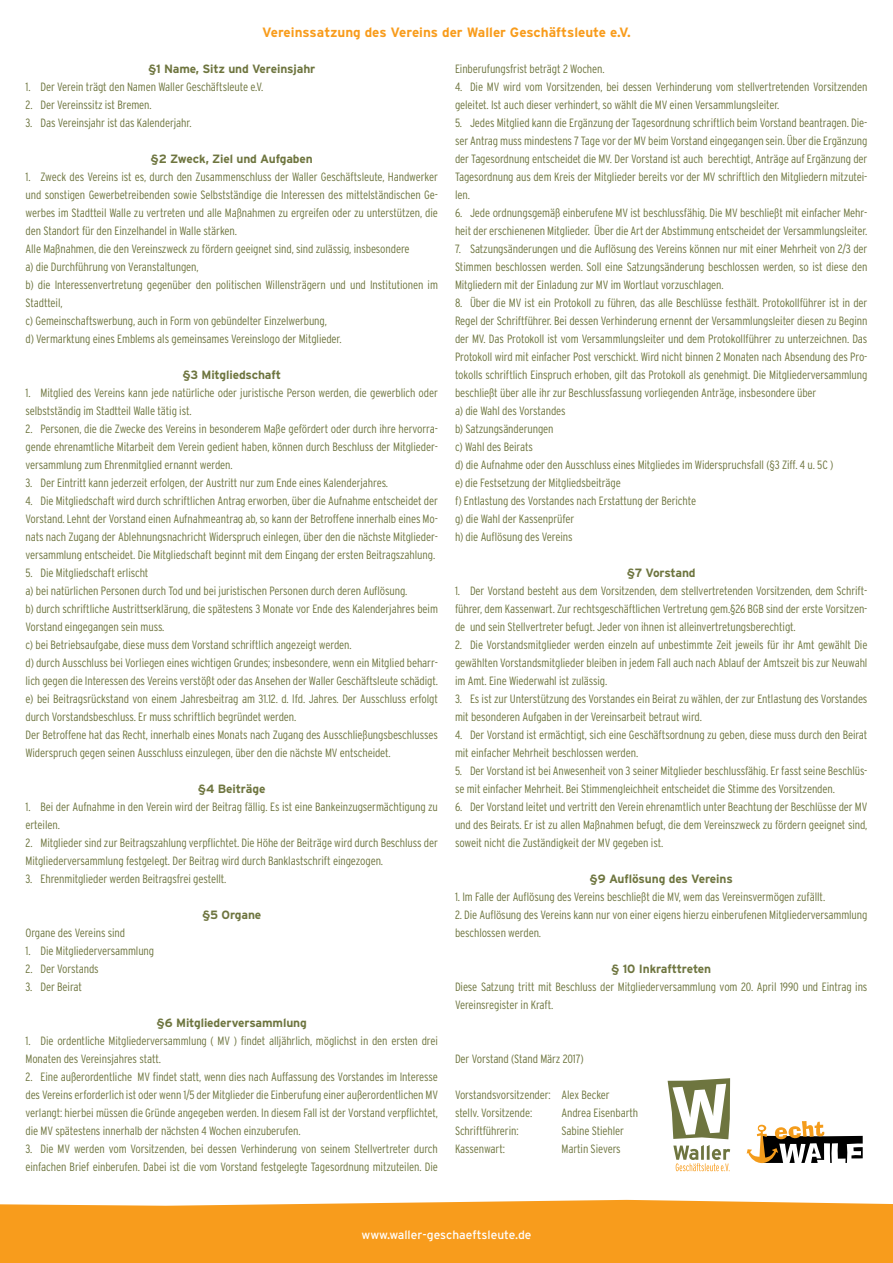
<style>
.page{position:relative;width:893px;height:1263px;background:#fff}
.page>*{position:absolute;margin:0;border:0;box-sizing:border-box;transform-origin:0 0}
.t1{font:700 13.5px "Interstate";color:#f89c1c}
.t2{font:300 condensed 12px/18px "Interstate";letter-spacing:-.01em;color:#6e753f}
.t3{font:700 12px "Interstate";letter-spacing:-.01em;color:#6e753f}
.t4{font:12px "Interstate";color:#fff}
</style>
<div class="page">
<div style="left:0;top:1200px;width:893px;height:63px;background:#f89c1c"></div>
<svg style="left:747px;top:1121px;width:116px;height:42px"></svg>
<svg style="left:668px;top:1078px;width:62px;height:61px"></svg>
<svg style="left:673px;top:1145px;width:57px;height:26px"></svg>
<p class="t1" style="left:262px;top:24px;width:370px">Vereinssatzung des Vereins der Waller Geschäftsleute e.V.</p>
<p class="t3" style="left:148px;top:61px;width:169px">§1 Name, Sitz und Vereinsjahr</p>
<p class="t2" style="left:26px;top:78px;width:239px">1. Der Verein trägt den Namen Waller Geschäftsleute e.V.</p>
<p class="t2" style="left:26px;top:96px;width:128px">2. Der Vereinssitz ist Bremen.</p>
<p class="t2" style="left:26px;top:114px;width:168px">3. Das Vereinsjahr ist das Kalenderjahr.</p>
<p class="t3" style="left:151px;top:151px;width:164px">§2 Zweck, Ziel und Aufgaben</p>
<p class="t2" style="left:26px;top:168px;width:414px">1. Zweck des Vereins ist es, durch den Zusammenschluss der Waller Geschäftsleute, Handwerker und sonstigen Gewerbetreibenden sowie Selbstständige die Interessen des mittelständischen Ge&shy;werbes im Stadtteil Walle zu vertreten und alle Maßnahmen zu ergreifen oder zu unterstützen, die den Standort für den Einzelhandel in Walle stärken.<br>Alle Maßnahmen, die den Vereinszweck zu fördern geeignet sind, sind zulässig, insbesondere<br>a) die Durchführung von Veranstaltungen,<br>b) die Interessenvertretung gegenüber den politischen Willensträgern und und Institutionen im Stadtteil,<br>c) Gemeinschaftswerbung, auch in Form von gebündelter Einzelwerbung,<br>d) Vermarktung eines Emblems als gemeinsames Vereinslogo der Mitglieder.</p>
<p class="t3" style="left:182px;top:367px;width:100px">§3 Mitgliedschaft</p>
<p class="t2" style="left:26px;top:384px;width:414px">1. Mitglied des Vereins kann jede natürliche oder juristische Person werden, die gewerblich oder selbstständig im Stadtteil Walle tätig ist.</p>
<p class="t2" style="left:26px;top:420px;width:414px;text-align:justify">2. Personen, die die Zwecke des Vereins in besonderem Maße gefördert oder durch ihre hervorra&shy;gende ehrenamtliche Mitarbeit dem Verein gedient haben, können durch Beschluss der Mitglieder&shy;versammlung zum Ehrenmitglied ernannt werden.</p>
<p class="t2" style="left:26px;top:474px;width:364px">3. Der Eintritt kann jederzeit erfolgen, der Austritt nur zum Ende eines Kalenderjahres.</p>
<p class="t2" style="left:26px;top:492px;width:414px;text-align:justify">4. Die Mitgliedschaft wird durch schriftlichen Antrag erworben, über die Aufnahme entscheidet der Vorstand. Lehnt der Vorstand einen Aufnahmeantrag ab, so kann der Betroffene innerhalb eines Mo&shy;nats nach Zugang der Ablehnungsnachricht Widerspruch einlegen, über den die nächste Mitglieder&shy;versammlung entscheidet. Die Mitgliedschaft beginnt mit dem Eingang der ersten Beitragszahlung.</p>
<p class="t2" style="left:26px;top:564px;width:414px">5. Die Mitgliedschaft erlischt<br>a) bei natürlichen Personen durch Tod und bei juristischen Personen durch deren Auflösung.<br>b) durch schriftliche Austrittserklärung, die spätestens 3 Monate vor Ende des Kalenderjahres beim Vorstand eingegangen sein muss.<br>c) bei Betriebsaufgabe, diese muss dem Vorstand schriftlich angezeigt werden.<br>d) durch Ausschluss bei Vorliegen eines wichtigen Grundes; insbesondere, wenn ein Mitglied beharr&shy;lich gegen die Interessen des Vereins verstößt oder das Ansehen der Waller Geschäftsleute schädigt. e) bei Beitragsrückstand von einem Jahresbeitrag am 31.12. d. lfd. Jahres. Der Ausschluss erfolgt durch Vorstandsbeschluss. Er muss schriftlich begründet werden.<br>Der Betroffene hat das Recht, innerhalb eines Monats nach Zugang des Ausschließungsbeschlusses Widerspruch gegen seinen Ausschluss einzulegen, über den die nächste MV entscheidet.</p>
<p class="t3" style="left:198px;top:781px;width:69px">§4 Beiträge</p>
<p class="t2" style="left:26px;top:798px;width:414px">1. Bei der Aufnahme in den Verein wird der Beitrag fällig. Es ist eine Bankeinzugsermächtigung zu erteilen.</p>
<p class="t2" style="left:26px;top:834px;width:414px">2. Mitglieder sind zur Beitragszahlung verpflichtet. Die Höhe der Beiträge wird durch Beschluss der<br>Mitgliederversammlung festgelegt. Der Beitrag wird durch Banklastschrift eingezogen.</p>
<p class="t2" style="left:26px;top:870px;width:202px">3. Ehrenmitglieder werden Beitragsfrei gestellt.</p>
<p class="t3" style="left:202px;top:907px;width:61px">§5 Organe</p>
<p class="t2" style="left:26px;top:924px;width:101px">Organe des Vereins sind</p>
<p class="t2" style="left:26px;top:942px;width:130px">1. Die Mitgliederversammlung</p>
<p class="t2" style="left:26px;top:960px;width:75px">2. Der Vorstands</p>
<p class="t2" style="left:26px;top:978px;width:58px">3. Der Beirat</p>
<p class="t3" style="left:157px;top:1015px;width:152px">§6 Mitgliederversammlung</p>
<p class="t2" style="left:26px;top:1032px;width:414px">1. Die ordentliche Mitgliederversammlung ( MV ) findet alljährlich, möglichst in den ersten drei<br>Monaten des Vereinsjahres statt.</p>
<p class="t2" style="left:26px;top:1068px;width:414px;text-align:justify">2. Eine außerordentliche MV findet statt, wenn dies nach Auffassung des Vorstandes im Interesse des Vereins erforderlich ist oder wenn 1/5 der Mitglieder die Einberufung einer außerordentlichen MV verlangt: hierbei müssen die Gründe angegeben werden. In diesem Fall ist der Vorstand verpflichtet, die MV spätestens innerhalb der nächsten 4 Wochen einzuberufen.</p>
<p class="t2" style="left:26px;top:1140px;width:414px">3. Die MV werden vom Vorsitzenden, bei dessen Verhinderung von seinem Stellvertreter durch einfachen Brief einberufen. Dabei ist die vom Vorstand festgelegte Tagesordnung mitzuteilen. Die</p>
<p class="t2" style="left:455px;top:60px;width:151px">Einberufungsfrist beträgt 2 Wochen.</p>
<p class="t2" style="left:455px;top:78px;width:414px">4. Die MV wird vom Vorsitzenden, bei dessen Verhinderung vom stellvertretenden Vorsitzenden geleitet. Ist auch dieser verhindert, so wählt die MV einen Versammlungsleiter.</p>
<p class="t2" style="left:455px;top:114px;width:414px;text-align:justify">5. Jedes Mitglied kann die Ergänzung der Tagesordnung schriftlich beim Vorstand beantragen. Die&shy;ser Antrag muss mindestens 7 Tage vor der MV beim Vorstand eingegangen sein. Über die Ergänzung der Tagesordnung entscheidet die MV. Der Vorstand ist auch berechtigt, Anträge auf Ergänzung der Tagesordnung aus dem Kreis der Mitglieder bereits vor der MV schriftlich den Mitgliedern mitzutei&shy;len.</p>
<p class="t2" style="left:455px;top:204px;width:414px">6. Jede ordnungsgemäß einberufene MV ist beschlussfähig. Die MV beschließt mit einfacher Mehr&shy;heit der erschienenen Mitglieder. Über die Art der Abstimmung entscheidet der Versammlungsleiter.</p>
<p class="t2" style="left:455px;top:240px;width:414px;text-align:justify">7. Satzungsänderungen und die Auflösung des Vereins können nur mit einer Mehrheit von 2/3 der Stimmen beschlossen werden. Soll eine Satzungsänderung beschlossen werden, so ist diese den Mitgliedern mit der Einladung zur MV im Wortlaut vorzuschlagen.</p>
<p class="t2" style="left:455px;top:294px;width:414px">8. Über die MV ist ein Protokoll zu führen, das alle Beschlüsse festhält. Protokollführer ist in der Regel der Schriftführer. Bei dessen Verhinderung ernennt der Versammlungsleiter diesen zu Beginn der MV. Das Protokoll ist vom Versammlungsleiter und dem Protokollführer zu unterzeichnen. Das Protokoll wird mit einfacher Post verschickt. Wird nicht binnen 2 Monaten nach Absendung des Pro&shy;tokolls schriftlich Einspruch erhoben, gilt das Protokoll als genehmigt. Die Mitgliederversammlung beschließt über alle ihr zur Beschlussfassung vorliegenden Anträge, insbesondere über<br>a) die Wahl des Vorstandes<br>b) Satzungsänderungen<br>c) Wahl des Beirats<br>d) die Aufnahme oder den Ausschluss eines Mitgliedes im Widerspruchsfall (§3 Ziff. 4 u. 5C )<br>e) die Festsetzung der Mitgliedsbeiträge<br>f) Entlastung des Vorstandes nach Erstattung der Berichte<br>g) die Wahl der Kassenprüfer<br>h) die Auflösung des Vereins</p>
<p class="t3" style="left:627px;top:565px;width:70px">§7 Vorstand</p>
<p class="t2" style="left:455px;top:582px;width:414px;text-align:justify">1. Der Vorstand besteht aus dem Vorsitzenden, dem stellvertretenden Vorsitzenden, dem Schrift&shy;führer, dem Kassenwart. Zur rechtsgeschäftlichen Vertretung gem.§26 BGB sind der erste Vorsitzen&shy;de und sein Stellvertreter befugt. Jeder von ihnen ist alleinvertretungsberechtigt.</p>
<p class="t2" style="left:455px;top:636px;width:414px;text-align:justify">2. Die Vorstandsmitglieder werden einzeln auf unbestimmte Zeit jeweils für ihr Amt gewählt Die gewählten Vorstandsmitglieder bleiben in jedem Fall auch nach Ablauf der Amtszeit bis zur Neuwahl im Amt. Eine Wiederwahl ist zulässig.</p>
<p class="t2" style="left:455px;top:690px;width:414px">3. Es ist zur Unterstützung des Vorstandes ein Beirat zu wählen, der zur Entlastung des Vorstandes mit besonderen Aufgaben in der Vereinsarbeit betraut wird.</p>
<p class="t2" style="left:455px;top:726px;width:414px">4. Der Vorstand ist ermächtigt, sich eine Geschäftsordnung zu geben, diese muss durch den Beirat mit einfacher Mehrheit beschlossen werden.</p>
<p class="t2" style="left:455px;top:762px;width:414px">5. Der Vorstand ist bei Anwesenheit von 3 seiner Mitglieder beschlussfähig. Er fasst seine Beschlüs&shy;se mit einfacher Mehrheit. Bei Stimmengleichheit entscheidet die Stimme des Vorsitzenden.</p>
<p class="t2" style="left:455px;top:798px;width:414px;text-align:justify">6. Der Vorstand leitet und vertritt den Verein ehrenamtlich unter Beachtung der Beschlüsse der MV und des Beirats. Er ist zu allen Maßnahmen befugt, die dem Vereinszweck zu fördern geeignet sind, soweit nicht die Zuständigkeit der MV gegeben ist.</p>
<p class="t3" style="left:590px;top:871px;width:145px">§9 Auflösung des Vereins</p>
<p class="t2" style="left:455px;top:888px;width:372px">1. Im Falle der Auflösung des Vereins beschließt die MV, wem das Vereinsvermögen zufällt.</p>
<p class="t2" style="left:455px;top:906px;width:414px">2. Die Auflösung des Vereins kann nur von einer eigens hierzu einberufenen Mitgliederversammlung beschlossen werden.</p>
<p class="t3" style="left:611px;top:961px;width:102px">§ 10 Inkrafttreten</p>
<p class="t2" style="left:455px;top:978px;width:414px">Diese Satzung tritt mit Beschluss der Mitgliederversammlung vom 20. April 1990 und Eintrag ins<br>Vereinsregister in Kraft.</p>
<p class="t2" style="left:455px;top:1050px;width:130px">Der Vorstand (Stand März 2017)</p>
<p class="t2" style="left:455px;top:1086px;width:156px">Vorstandsvorsitzender: Alex Becker stellv. Vorsitzende:</p>
<p class="t2" style="left:561px;top:1104px;width:78px">Andrea Eisenbarth</p>
<p class="t2" style="left:455px;top:1122px;width:65px">Schriftführerin:</p>
<p class="t2" style="left:561px;top:1122px;width:64px">Sabine Stiehler</p>
<p class="t2" style="left:455px;top:1140px;width:51px">Kassenwart:</p>
<p class="t2" style="left:561px;top:1140px;width:61px">Martin Sievers</p>
<p class="t4" style="left:361px;top:1227px;width:172px">www.waller-geschaeftsleute.de</p>
</div>
